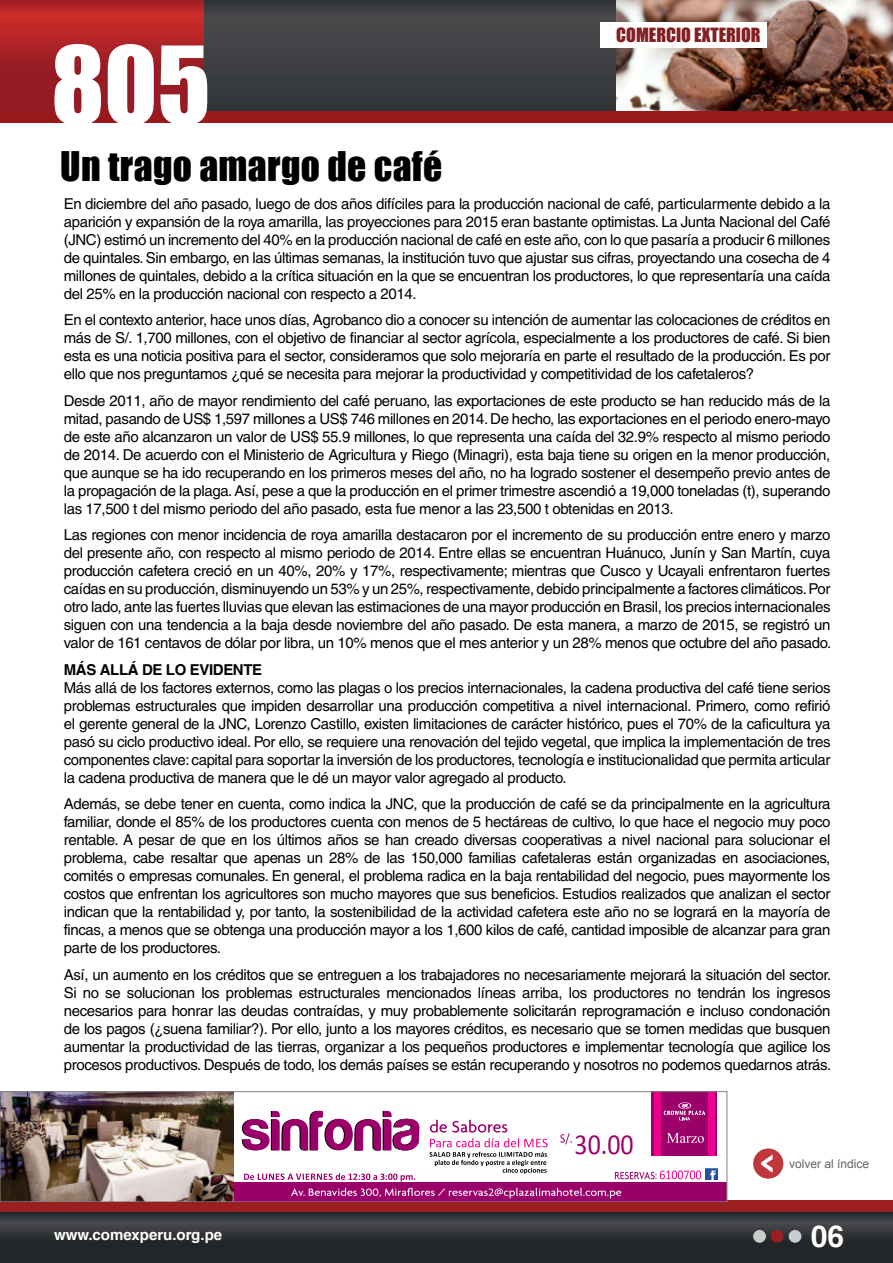
<style>
.page{position:relative;width:893px;height:1263px;background:#fff}
.page>*{position:absolute;margin:0;border:0;box-sizing:border-box;transform-origin:0 0}
.t1{font:99px "Impact";color:#fff}
.t2{font:37.5px "Impact";letter-spacing:.01em;color:#000}
.t3{font:700 30px "Helvetica";color:#fff}
.t4{font:29.1px "Calibri";color:#9b006a;scale:.89 1}
.t5{font:18px "Impact";color:#831f21}
.t6{font:15px/18px "Helvetica";letter-spacing:-.025em;color:#000;text-align:justify}
.t7{font:700 15px "Helvetica";color:#fff}
.t8{font:700 15px "Helvetica";letter-spacing:-.025em;color:#000}
.t9{font:12px "Arial";color:#636465}
</style>
<div class="page">
<div style="left:200px;top:0;width:422px;height:123px;background:#3d3f41"></div>
<img style="left:617px;top:0;width:276px;height:111px">
<svg style="left:0;top:1212px;width:893px;height:51px;background:#2d3033"></svg>
<div style="left:0;top:1200px;width:893px;height:12px;background:#9b1f21"></div>
<div style="left:753px;top:1230px;width:13px;height:13px;background:#c9cccc;border-radius:50%"></div>
<div style="left:771px;top:1230px;width:12px;height:13px;background:#9b1f21;border-radius:50%"></div>
<div style="left:789px;top:1230px;width:12px;height:13px;background:#c9cccc;border-radius:50%"></div>
<div style="left:753px;top:1148px;width:30px;height:31px;background:#bf363d;border-radius:50%"></div>
<svg style="left:761px;top:1155px;width:11px;height:18px"></svg>
<svg style="left:0;top:0;width:203px;height:111px;background:#a72026"></svg>
<div style="left:0;top:111px;width:893px;height:12px;background:#991a1c"></div>
<div style="left:600px;top:22px;width:166px;height:26px;background:#fff"></div>
<div style="left:233px;top:1182px;width:494px;height:20px;background:#9b006a"></div>
<svg style="left:291px;top:1188px;width:330px;height:10px"></svg>
<svg style="left:430px;top:1120px;width:77px;height:12px"></svg>
<div style="left:652px;top:1092px;width:65px;height:63px;background:#9b006a"></div>
<div style="left:654px;top:1092px;width:6px;height:63px;background:#ec008c"></div>
<div style="left:708px;top:1092px;width:7px;height:63px;background:#ec008c"></div>
<svg style="left:667px;top:1133px;width:37px;height:10px"></svg>
<svg style="left:429px;top:1138px;width:119px;height:36px"></svg>
<svg style="left:244px;top:1173px;width:171px;height:8px"></svg>
<svg style="left:560px;top:1133px;width:12px;height:11px"></svg>
<svg style="left:664px;top:1102px;width:41px;height:18px"></svg>
<svg style="left:242px;top:1110px;width:177px;height:41px"></svg>
<svg style="left:615px;top:1168px;width:103px;height:11px"></svg>
<img style="left:2px;top:1094px;width:231px;height:106px">
<div style="left:0;top:1092px;width:727px;height:110px;border:1px solid #808285"></div>
<h1 class="t1" style="left:51px;top:8px;width:161px">805</h1>
<h2 class="t2" style="left:60px;top:137px;width:384px">UN TRAGO AMARGO DE CAFÉ</h2>
<p class="t5" style="left:616px;top:21px;width:146px">COMERCIO EXTERIOR</p>
<p class="t6" style="left:64px;top:194px;width:768px">En diciembre del año pasado, luego de dos años difíciles para la producción nacional de café, particularmente debido a la aparición y expansión de la roya amarilla, las proyecciones para 2015 eran bastante optimistas. La Junta Nacional del Café (JNC) estimó un incremento del 40% en la producción nacional de café en este año, con lo que pasaría a producir 6 millones de quintales. Sin embargo, en las últimas semanas, la institución tuvo que ajustar sus cifras, proyectando una cosecha de 4 millones de quintales, debido a la crítica situación en la que se encuentran los productores, lo que representaría una caída del 25% en la producción nacional con respecto a 2014.</p>
<p class="t6" style="left:64px;top:311px;width:768px">En el contexto anterior, hace unos días, Agrobanco dio a conocer su intención de aumentar las colocaciones de créditos en más de S/. 1,700 millones, con el objetivo de financiar al sector agrícola, especialmente a los productores de café. Si bien esta es una noticia positiva para el sector, consideramos que solo mejoraría en parte el resultado de la producción. Es por ello que nos preguntamos ¿qué se necesita para mejorar la productividad y competitividad de los cafetaleros?</p>
<p class="t6" style="left:64px;top:391px;width:768px">Desde 2011, año de mayor rendimiento del café peruano, las exportaciones de este producto se han reducido más de la mitad, pasando de US$ 1,597 millones a US$ 746 millones en 2014. De hecho, las exportaciones en el periodo enero-mayo de este año alcanzaron un valor de US$ 55.9 millones, lo que representa una caída del 32.9% respecto al mismo periodo de 2014. De acuerdo con el Ministerio de Agricultura y Riego (Minagri), esta baja tiene su origen en la menor producción, que aunque se ha ido recuperando en los primeros meses del año, no ha logrado sostener el desempeño previo antes de la propagación de la plaga. Así, pese a que la producción en el primer trimestre ascendió a 19,000 toneladas (t), superando las 17,500 t del mismo periodo del año pasado, esta fue menor a las 23,500 t obtenidas en 2013.</p>
<p class="t6" style="left:64px;top:526px;width:769px">Las regiones con menor incidencia de roya amarilla destacaron por el incremento de su producción entre enero y marzo del presente año, con respecto al mismo periodo de 2014. Entre ellas se encuentran Huánuco, Junín y San Martín, cuya producción cafetera creció en un 40%, 20% y 17%, respectivamente; mientras que Cusco y Ucayali enfrentaron fuertes caídas en su producción, disminuyendo un 53% y un 25%, respectivamente, debido principalmente a factores climáticos. Por otro lado, ante las fuertes lluvias que elevan las estimaciones de una mayor producción en Brasil, los precios internacionales siguen con una tendencia a la baja desde noviembre del año pasado. De esta manera, a marzo de 2015, se registró un valor de 161 centavos de dólar por libra, un 10% menos que el mes anterior y un 28% menos que octubre del año pasado.</p>
<p class="t8" style="left:64px;top:660px;width:200px">Más allá de lo evidente</p>
<p class="t6" style="left:64px;top:678px;width:768px">Más allá de los factores externos, como las plagas o los precios internacionales, la cadena productiva del café tiene serios problemas estructurales que impiden desarrollar una producción competitiva a nivel internacional. Primero, como refirió el gerente general de la JNC, Lorenzo Castillo, existen limitaciones de carácter histórico, pues el 70% de la caficultura ya pasó su ciclo productivo ideal. Por ello, se requiere una renovación del tejido vegetal, que implica la implementación de tres componentes clave: capital para soportar la inversión de los productores, tecnología e institucionalidad que permita articular la cadena productiva de manera que le dé un mayor valor agregado al producto.</p>
<p class="t6" style="left:64px;top:795px;width:768px">Además, se debe tener en cuenta, como indica la JNC, que la producción de café se da principalmente en la agricultura familiar, donde el 85% de los productores cuenta con menos de 5 hectáreas de cultivo, lo que hace el negocio muy poco rentable. A pesar de que en los últimos años se han creado diversas cooperativas a nivel nacional para solucionar el problema, cabe resaltar que apenas un 28% de las 150,000 familias cafetaleras están organizadas en asociaciones, comités o empresas comunales. En general, el problema radica en la baja rentabilidad del negocio, pues mayormente los costos que enfrentan los agricultores son mucho mayores que sus beneficios. Estudios realizados que analizan el sector indican que la rentabilidad y, por tanto, la sostenibilidad de la actividad cafetera este año no se logrará en la mayoría de fincas, a menos que se obtenga una producción mayor a los 1,600 kilos de café, cantidad imposible de alcanzar para gran parte de los productores.</p>
<p class="t6" style="left:64px;top:965px;width:769px">Así, un aumento en los créditos que se entreguen a los trabajadores no necesariamente mejorará la situación del sector.<br>Si no se solucionan los problemas estructurales mencionados líneas arriba, los productores no tendrán los ingresos necesarios para honrar las deudas contraídas, y muy probablemente solicitarán reprogramación e incluso condonación de los pagos (¿suena familiar?). Por ello, junto a los mayores créditos, es necesario que se tomen medidas que busquen aumentar la productividad de las tierras, organizar a los pequeños productores e implementar tecnología que agilice los procesos productivos. Después de todo, los demás países se están recuperando y nosotros no podemos quedarnos atrás.</p>
<p class="t7" style="left:54px;top:1226px;width:170px">www.comexperu.org.pe</p>
<h3 class="t4" style="left:575px;top:1126px;width:68px">30.00</h3>
<p class="t9" style="left:789px;top:1155px;width:82px">volver al índice</p>
<h3 class="t3" style="left:811px;top:1218px;width:35px">06</h3>
</div>
